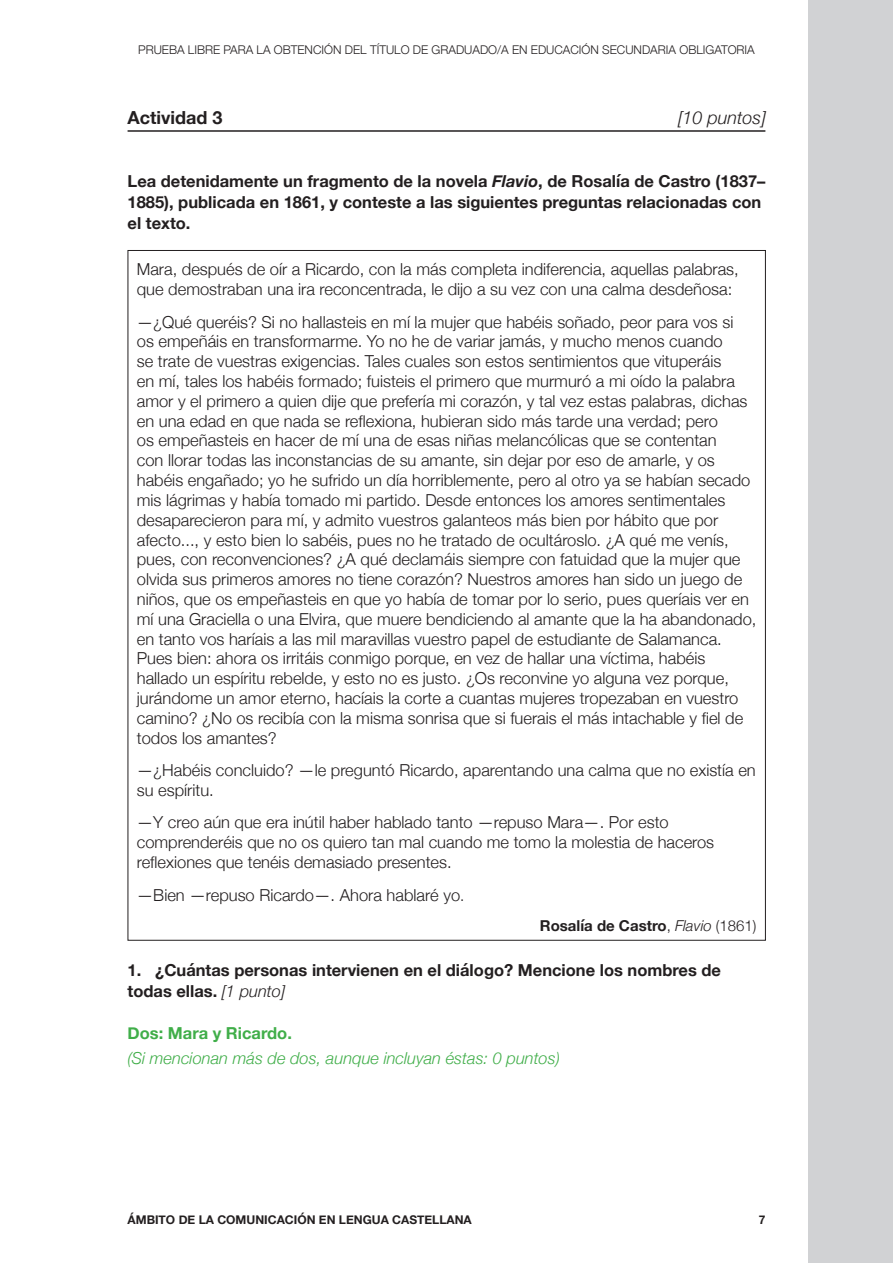
<style>
.page{position:relative;width:893px;height:1263px;background:#fff}
.page>*{position:absolute;margin:0;border:0;box-sizing:border-box;transform-origin:0 0}
.Activitat{font:700 18px "Helvetica Neue";color:#231f20}
.Activitat-2{font:italic 300 18px "Helvetica Neue";color:#231f20}
.Requadre{font:300 16.5px/19.8px "Helvetica Neue";color:#231f20}
.Pregunta{font:700 16.5px/21px "Helvetica Neue";color:#231f20}
.Pregunta-2{font:italic 300 16.5px "Helvetica Neue";color:#40ae49}
.Pregunta-3{font:700 16.5px "Helvetica Neue";color:#40ae49}
.Requadre-2{font:700 15px "Helvetica Neue";color:#231f20}
.t1{font:300 12px "Helvetica Neue";color:#231f20}
.t2{font:700 12px "Helvetica Neue";color:#231f20}
.s1{font-style:italic}
.s2{font-size:15px}
.s3{font-weight:300}
.s4{font-weight:300;font-style:italic}
</style>
<div class="page">
<div style="left:808px;top:0;width:85px;height:1263px;background:#d1d2d4"></div>
<hr style="left:128px;top:130px;width:637px;height:2px;background:#231f20">
<p class="t1" style="left:138px;top:40px;width:618px">PRUEBA LIBRE PARA LA OBTENCIÓN DEL TÍTULO DE GRADUADO/A EN EDUCACIÓN SECUNDARIA OBLIGATORIA</p>
<p class="Activitat" style="left:128px;top:103px;width:96px">Actividad 3</p>
<p class="Activitat-2" style="left:678px;top:103px;width:89px">[10 puntos]</p>
<p class="Pregunta" style="left:128px;top:171px;width:639px">Lea detenidamente un fragmento de la novela <span class="s1">Flavio</span>, de Rosalía de Castro (1837–<br>1885), publicada en 1861, y conteste a las siguientes preguntas relacionadas con el texto.</p>
<p class="Requadre" style="left:137px;top:258px;width:603px">Mara, después de oír a Ricardo, con la más completa indiferencia, aquellas palabras, que demostraban una ira reconcentrada, le dijo a su vez con una calma desdeñosa:</p>
<p class="Requadre" style="left:137px;top:311px;width:621px">—¿Qué queréis? Si no hallasteis en mí la mujer que habéis soñado, peor para vos si<br>os empeñáis en transformarme. Yo no he de variar jamás, y mucho menos cuando<br>se trate de vuestras exigencias. Tales cuales son estos sentimientos que vituperáis<br>en mí, tales los habéis formado; fuisteis el primero que murmuró a mi oído la palabra amor y el primero a quien dije que prefería mi corazón, y tal vez estas palabras, dichas en una edad en que nada se reflexiona, hubieran sido más tarde una verdad; pero<br>os empeñasteis en hacer de mí una de esas niñas melancólicas que se contentan<br>con llorar todas las inconstancias de su amante, sin dejar por eso de amarle, y os habéis engañado; yo he sufrido un día horriblemente, pero al otro ya se habían secado mis lágrimas y había tomado mi partido. Desde entonces los amores sentimentales desaparecieron para mí, y admito vuestros galanteos más bien por hábito que por afecto..., y esto bien lo sabéis, pues no he tratado de ocultároslo. ¿A qué me venís, pues, con reconvenciones? ¿A qué declamáis siempre con fatuidad que la mujer que olvida sus primeros amores no tiene corazón? Nuestros amores han sido un juego de niños, que os empeñasteis en que yo había de tomar por lo serio, pues queríais ver en mí una Graciella o una Elvira, que muere bendiciendo al amante que la ha abandonado, en tanto vos haríais a las mil maravillas vuestro papel de estudiante de Salamanca.<br>Pues bien: ahora os irritáis conmigo porque, en vez de hallar una víctima, habéis hallado un espíritu rebelde, y esto no es justo. ¿Os reconvine yo alguna vez porque, jurándome un amor eterno, hacíais la corte a cuantas mujeres tropezaban en vuestro camino? ¿No os recibía con la misma sonrisa que si fuerais el más intachable y fiel de todos los amantes?</p>
<p class="Requadre" style="left:137px;top:759px;width:620px">—¿Habéis concluido? —le preguntó Ricardo, aparentando una calma que no existía en su espíritu.</p>
<p class="Requadre" style="left:137px;top:811px;width:579px">—Y creo aún que era inútil haber hablado tanto —repuso Mara—. Por esto comprenderéis que no os quiero tan mal cuando me tomo la molestia de haceros reflexiones que tenéis demasiado presentes.</p>
<p class="Requadre" style="left:137px;top:884px;width:329px">—Bien —repuso Ricardo—. Ahora hablaré yo<span class="s2">.</span></p>
<p class="Requadre-2" style="left:540px;top:914px;width:218px">Rosalía de Castro<span class="s3">,</span> <span class="s4">Flavio</span> <span class="s3">(1861)</span></p>
<p class="Pregunta" style="left:128px;top:960px;width:595px">1. ¿Cuántas personas intervienen en el diálogo? Mencione los nombres de todas ellas. <span class="s4">[1 punto]</span></p>
<p class="Pregunta-3" style="left:128px;top:1020px;width:166px">Dos: Mara y Ricardo.</p>
<p class="Pregunta-2" style="left:128px;top:1045px;width:434px">(Si mencionan más de dos, aunque incluyan éstas: 0 puntos)</p>
<p class="t2" style="left:128px;top:1210px;width:346px">ÁMBITO DE LA COMUNICACIÓN EN LENGUA CASTELLANA</p>
<p class="t2" style="left:759px;top:1210px;width:8px">7</p>
</div>
